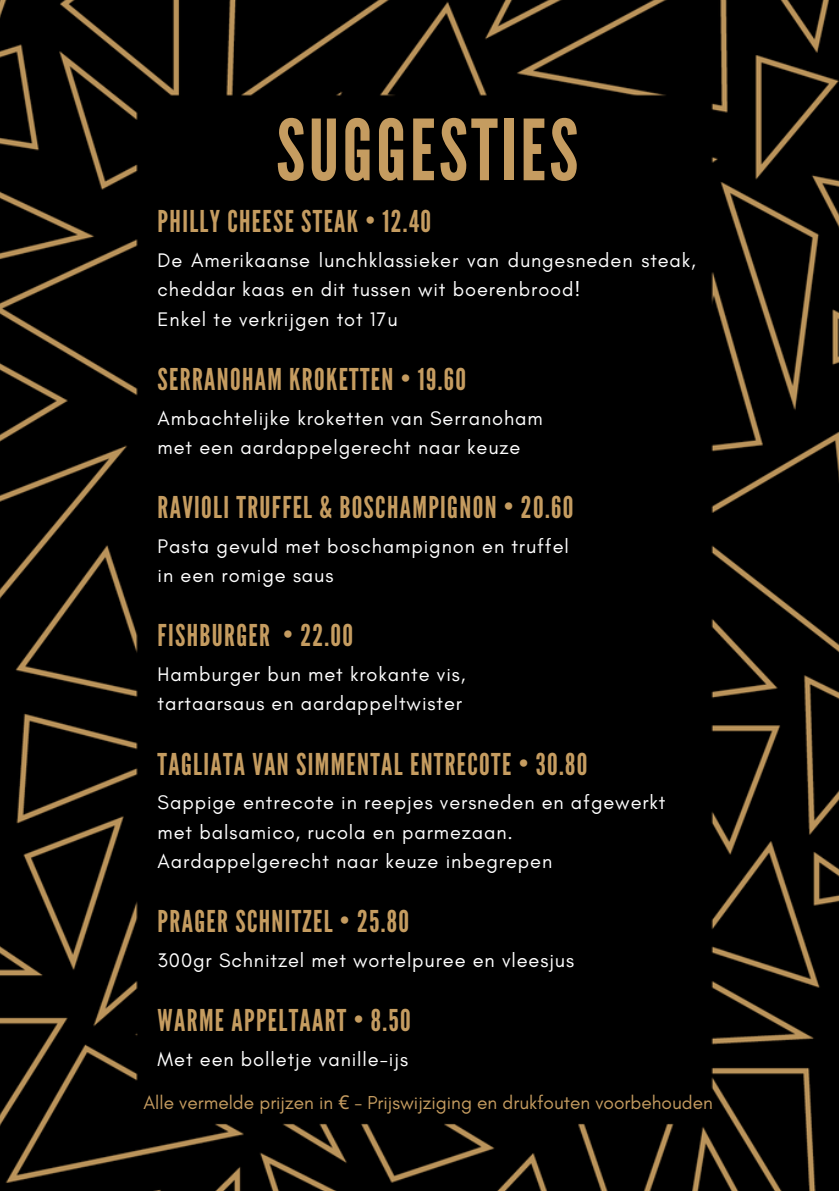
<style>
.page{position:relative;width:839px;height:1191px;background:#fff}
.page>*{position:absolute;margin:0;border:0;box-sizing:border-box;transform-origin:0 0}
.t1{font:84px "League Gothic";letter-spacing:.04em;color:#c59c60}
.t2{font:30px "League Gothic";letter-spacing:.045em;color:#c59c60}
.t3{font:20px/29.4px "Glacial Indifference";letter-spacing:.045em;color:#fff}
.t4{font:19.2px "Glacial Indifference";color:#c59c60}
.s1{font-family:"Noto Sans"}
</style>
<div class="page">
<div style="left:0;top:0;width:838px;height:1191px;background:#000"></div>
<p class="t1" style="left:276px;top:102px;width:303px">SUGGESTIES</p>
<p class="t2" style="left:158px;top:204px;width:275px">PHILLY CHEESE STEAK • 12.40</p>
<p class="t3" style="left:158px;top:245px;width:539px">De Amerikaanse lunchklassieker van dungesneden steak, cheddar kaas en dit tussen wit boerenbrood!</p>
<p class="t3" style="left:158px;top:304px;width:241px">Enkel te verkrijgen tot 17u</p>
<p class="t2" style="left:158px;top:362px;width:310px">SERRANOHAM KROKETTEN • 19.60</p>
<p class="t3" style="left:158px;top:403px;width:386px">Ambachtelijke kroketten van Serranoham</p>
<p class="t3" style="left:158px;top:432px;width:364px">met een aardappelgerecht naar keuze</p>
<p class="t2" style="left:158px;top:490px;width:417px">RAVIOLI TRUFFEL &amp; BOSCHAMPIGNON • 20.60</p>
<p class="t3" style="left:158px;top:531px;width:413px">Pasta gevuld met boschampignon en truffel</p>
<p class="t3" style="left:158px;top:561px;width:177px">in een romige saus</p>
<p class="t2" style="left:158px;top:618px;width:197px">FISHBURGER • 22.00</p>
<p class="t3" style="left:158px;top:659px;width:309px">Hamburger bun met krokante vis,</p>
<p class="t3" style="left:158px;top:689px;width:306px">tartaarsaus en aardappeltwister</p>
<p class="t2" style="left:158px;top:747px;width:431px">TAGLIATA VAN SIMMENTAL ENTRECOTE • 30.8O</p>
<p class="t3" style="left:158px;top:788px;width:509px">Sappige entrecote in reepjes versneden en afgewerkt met balsamico, rucola en parmezaan.</p>
<p class="t3" style="left:158px;top:846px;width:396px">Aardappelgerecht naar keuze inbegrepen</p>
<p class="t2" style="left:158px;top:904px;width:253px">PRAGER SCHNITZEL • 25.80</p>
<p class="t3" style="left:158px;top:945px;width:418px">300gr Schnitzel met wortelpuree en vleesjus</p>
<p class="t2" style="left:158px;top:1003px;width:255px">WARME APPELTAART • 8.50</p>
<p class="t3" style="left:158px;top:1044px;width:252px">Met een bolletje vanille-ijs</p>
<p class="t4" style="left:143px;top:1091px;width:571px">Alle vermelde prijzen in <span class="s1">€</span> - Prijswijziging en drukfouten voorbehouden</p>
</div>
